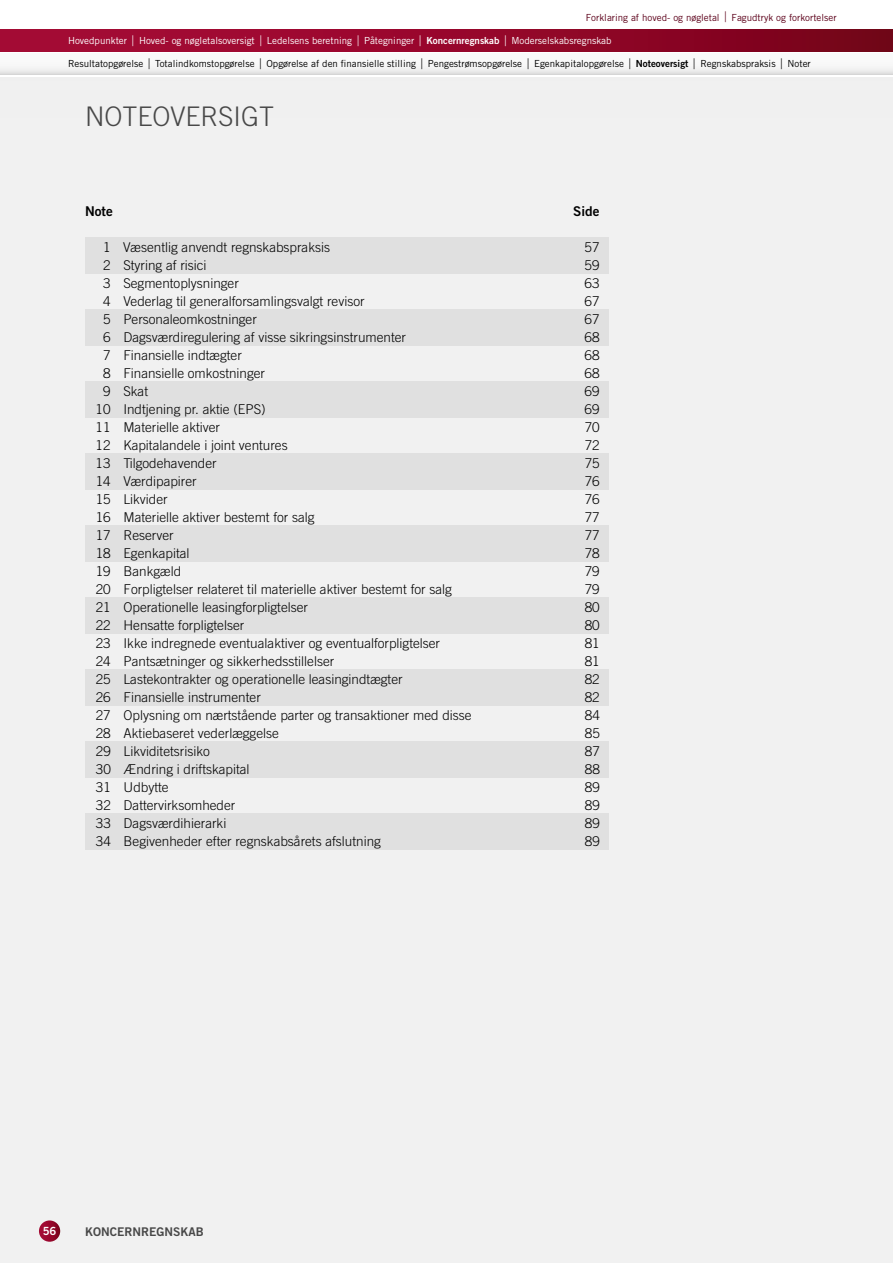
<style>
.page{position:relative;width:893px;height:1263px;background:#f1f1f1}
.page>*{position:absolute;margin:0;border:0;box-sizing:border-box;transform-origin:0 0}
.t1{font:300 27px "Trade Gothic LT Std";color:#484848}
.t2{font:300 13.5px "Trade Gothic LT Std";color:#000}
.t3{font:13.5px "Trade Gothic LT Std Bd 2";color:#000}
.t4{font:12px "Trade Gothic LT Std Bd 2";color:#484848}
.t5{font:11.25px "Trade Gothic LT Std Bd 2";color:#fff}
.t6{font:9.75px "Trade Gothic LT Std";color:#000}
.t7{font:9.75px "Trade Gothic LT Std";color:#fff}
.t8{font:9.75px "Trade Gothic LT Std";color:#5c001a}
.s1{font-size:14.7px}
.s2{font-family:"Trade Gothic LT Std Bd 2"}
</style>
<div class="page">
<div style="left:85px;top:238px;width:523px;height:36px;background:#e0e0e0"></div>
<div style="left:85px;top:310px;width:523px;height:36px;background:#e0e0e0"></div>
<div style="left:85px;top:382px;width:523px;height:36px;background:#e0e0e0"></div>
<div style="left:85px;top:454px;width:523px;height:36px;background:#e0e0e0"></div>
<div style="left:85px;top:526px;width:523px;height:36px;background:#e0e0e0"></div>
<div style="left:85px;top:598px;width:523px;height:36px;background:#e0e0e0"></div>
<div style="left:85px;top:670px;width:523px;height:36px;background:#e0e0e0"></div>
<div style="left:85px;top:742px;width:523px;height:36px;background:#e0e0e0"></div>
<div style="left:85px;top:814px;width:523px;height:36px;background:#e0e0e0"></div>
<svg style="left:39px;top:1220px;width:21px;height:22px"></svg>
<div style="left:0;top:0;width:893px;height:77px;background:#fff"></div>
<div style="left:0;top:30px;width:893px;height:21px;background:linear-gradient(to right,#ac0b39,#7a031b)"></div>
<div style="left:0;top:53px;width:893px;height:21px;background:linear-gradient(to right,#f5f5f5,#f5f5f5)"></div>
<p class="t8" style="left:586px;top:11px;width:252px">Forklaring af hoved- og nøgletal <span class="s1">|</span> Fagudtryk og forkortelser</p>
<p class="t6" style="left:68px;top:58px;width:744px">Resultatopgørelse <span class="s1">|</span> Totalindkomstopgørelse <span class="s1">|</span> Opgørelse af den finansielle stilling <span class="s1">|</span> Pengestrømsopgørelse <span class="s1">|</span> Egenkapitalopgørelse <span class="s1">|</span> <span class="s2">Noteoversigt</span> <span class="s1">|</span> Regnskabspraksis <span class="s1">|</span> Noter</p>
<p class="t7" style="left:68px;top:35px;width:545px">Hovedpunkter <span class="s1">|</span> Hoved- og nøgletalsoversigt <span class="s1">|</span> Ledelsens beretning <span class="s1">|</span> Påtegninger <span class="s1">|</span> <span class="s2">Koncernregnskab</span> <span class="s1">|</span> Moderselskabsregnskab</p>
<h1 class="t1" style="left:85px;top:100px;width:191px">NOtEOVERSIgt</h1>
<p class="t3" style="left:85px;top:203px;width:29px">Note</p>
<p class="t3" style="left:573px;top:203px;width:28px">Side</p>
<p class="t2" style="left:103px;top:239px;width:229px">1 Væsentlig anvendt regnskabspraksis</p>
<p class="t2" style="left:585px;top:239px;width:17px">57</p>
<p class="t2" style="left:103px;top:257px;width:105px">2 Styring af risici</p>
<p class="t2" style="left:585px;top:257px;width:17px">59</p>
<p class="t2" style="left:103px;top:275px;width:137px">3 Segmentoplysninger</p>
<p class="t2" style="left:585px;top:275px;width:17px">63</p>
<p class="t2" style="left:103px;top:293px;width:263px">4 Vederlag til generalforsamlingsvalgt revisor</p>
<p class="t2" style="left:585px;top:293px;width:17px">67</p>
<p class="t2" style="left:103px;top:311px;width:155px">5 Personaleomkostninger</p>
<p class="t2" style="left:585px;top:311px;width:17px">67</p>
<p class="t2" style="left:103px;top:329px;width:304px">6 Dagsværdiregulering af visse sikringsinstrumenter</p>
<p class="t2" style="left:585px;top:329px;width:17px">68</p>
<p class="t2" style="left:103px;top:347px;width:140px">7 Finansielle indtægter</p>
<p class="t2" style="left:585px;top:347px;width:17px">68</p>
<p class="t2" style="left:103px;top:365px;width:164px">8 Finansielle omkostninger</p>
<p class="t2" style="left:585px;top:365px;width:17px">68</p>
<p class="t2" style="left:103px;top:383px;width:47px">9 Skat</p>
<p class="t2" style="left:585px;top:383px;width:17px">69</p>
<p class="t2" style="left:96px;top:401px;width:172px">10 Indtjening pr. aktie (EPS)</p>
<p class="t2" style="left:585px;top:401px;width:17px">69</p>
<p class="t2" style="left:96px;top:419px;width:126px">11 Materielle aktiver</p>
<p class="t2" style="left:585px;top:419px;width:17px">70</p>
<p class="t2" style="left:96px;top:437px;width:194px">12 kapitalandele i joint ventures</p>
<p class="t2" style="left:585px;top:437px;width:17px">72</p>
<p class="t2" style="left:96px;top:455px;width:123px">13 tilgodehavender</p>
<p class="t2" style="left:585px;top:455px;width:17px">75</p>
<p class="t2" style="left:96px;top:473px;width:103px">14 Værdipapirer</p>
<p class="t2" style="left:585px;top:473px;width:17px">76</p>
<p class="t2" style="left:96px;top:491px;width:74px">15 likvider</p>
<p class="t2" style="left:585px;top:491px;width:17px">76</p>
<p class="t2" style="left:96px;top:509px;width:220px">16 Materielle aktiver bestemt for salg</p>
<p class="t2" style="left:585px;top:509px;width:17px">77</p>
<p class="t2" style="left:96px;top:527px;width:80px">17 Reserver</p>
<p class="t2" style="left:585px;top:527px;width:17px">77</p>
<p class="t2" style="left:96px;top:545px;width:95px">18 Egenkapital</p>
<p class="t2" style="left:585px;top:545px;width:17px">78</p>
<p class="t2" style="left:96px;top:563px;width:87px">19 bankgæld</p>
<p class="t2" style="left:585px;top:563px;width:17px">79</p>
<p class="t2" style="left:96px;top:581px;width:358px">20 Forpligtelser relateret til materielle aktiver bestemt for salg</p>
<p class="t2" style="left:585px;top:581px;width:17px">79</p>
<p class="t2" style="left:96px;top:599px;width:214px">21 Operationelle leasingforpligtelser</p>
<p class="t2" style="left:585px;top:599px;width:17px">80</p>
<p class="t2" style="left:96px;top:617px;width:150px">22 Hensatte forpligtelser</p>
<p class="t2" style="left:585px;top:617px;width:17px">80</p>
<p class="t2" style="left:96px;top:635px;width:346px">23 Ikke indregnede eventualaktiver og eventualforpligtelser</p>
<p class="t2" style="left:585px;top:635px;width:17px">81</p>
<p class="t2" style="left:96px;top:653px;width:240px">24 Pantsætninger og sikkerhedsstillelser</p>
<p class="t2" style="left:585px;top:653px;width:17px">81</p>
<p class="t2" style="left:96px;top:671px;width:308px">25 lastekontrakter og operationelle leasingindtægter</p>
<p class="t2" style="left:585px;top:671px;width:17px">82</p>
<p class="t2" style="left:96px;top:689px;width:167px">26 Finansielle instrumenter</p>
<p class="t2" style="left:585px;top:689px;width:17px">82</p>
<p class="t2" style="left:96px;top:707px;width:377px">27 Oplysning om nærtstående parter og transaktioner med disse</p>
<p class="t2" style="left:585px;top:707px;width:17px">84</p>
<p class="t2" style="left:96px;top:725px;width:185px">28 Aktiebaseret vederlæggelse</p>
<p class="t2" style="left:585px;top:725px;width:17px">85</p>
<p class="t2" style="left:96px;top:743px;width:115px">29 likviditetsrisiko</p>
<p class="t2" style="left:585px;top:743px;width:17px">87</p>
<p class="t2" style="left:96px;top:761px;width:155px">30 Ændring i driftskapital</p>
<p class="t2" style="left:585px;top:761px;width:17px">88</p>
<p class="t2" style="left:96px;top:779px;width:74px">31 Udbytte</p>
<p class="t2" style="left:585px;top:779px;width:17px">89</p>
<p class="t2" style="left:96px;top:797px;width:141px">32 Dattervirksomheder</p>
<p class="t2" style="left:585px;top:797px;width:17px">89</p>
<p class="t2" style="left:96px;top:815px;width:132px">33 Dagsværdihierarki</p>
<p class="t2" style="left:585px;top:815px;width:17px">89</p>
<p class="t2" style="left:96px;top:833px;width:287px">34 begivenheder efter regnskabsårets afslutning</p>
<p class="t2" style="left:585px;top:833px;width:17px">89</p>
<p class="t5" style="left:43px;top:1224px;width:15px">56</p>
<p class="t4" style="left:85px;top:1224px;width:120px">KONCERNREGNSKAB</p>
</div>
